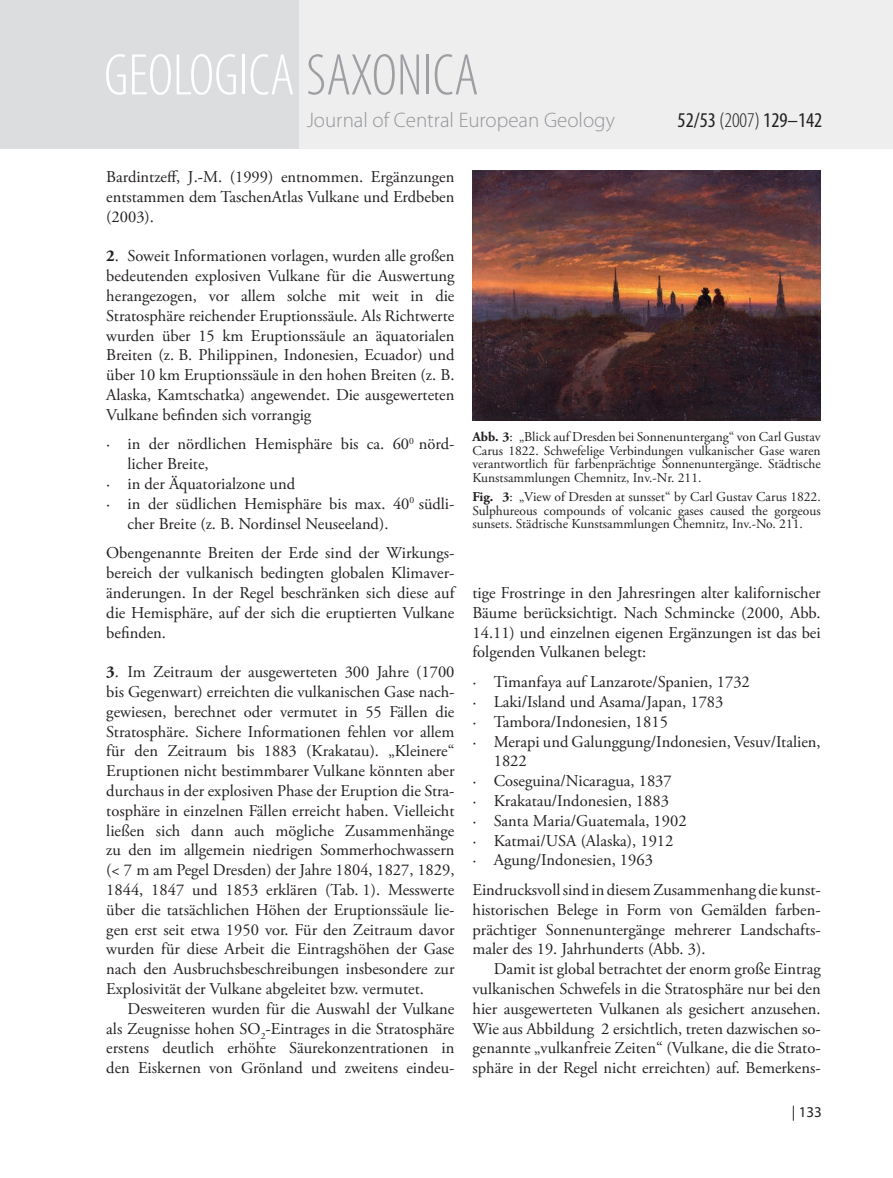
<style>
.page{position:relative;width:893px;height:1178px;background:#fff}
.page>*{position:absolute;margin:0;border:0;box-sizing:border-box;transform-origin:0 0}
.t1{font:300 condensed 59.25px "Myriad Pro";color:#fff}
.t2{font:300 21px "Myriad Pro";color:#939598}
.t3{font:condensed 21px "Myriad Pro";color:#231f20}
.t4{font:16.5px/19.8px "Adobe Garamond Pro";color:#231f20;text-align:justify}
.t5{font:15px "Myriad Pro";color:#231f20}
.t6{font:13.5px/13.5px "Adobe Garamond Pro";color:#231f20;text-align:justify}
.s1{color:#9d9fa2}
.s2{font-weight:300}
.s3{font-weight:700}
</style>
<div class="page">
<div style="left:0;top:0;width:893px;height:149px;background:#eeeeef"></div>
<div style="left:0;top:0;width:299px;height:149px;background:#dcdddf"></div>
<img style="left:472px;top:170px;width:349px;height:250px">
<h1 class="t1" style="left:104px;top:52px;width:376px">GEOLOGICA <span class="s1">SAXONICA</span></h1>
<p class="t2" style="left:307px;top:112px;width:310px">Journal of Central European Geology</p>
<p class="t3" style="left:678px;top:112px;width:146px">52/53 <span class="s2">(2007)</span> 129–142</p>
<p class="t4" style="left:106px;top:168px;width:350px">Bardintzeff, J.-M. (1999) entnommen. Ergän zungen entstammen dem TaschenAtlas Vulkane und Erd beben (2003).</p>
<p class="t4" style="left:106px;top:247px;width:350px"><span class="s3">2</span>. Soweit Informationen vorlagen, wurden alle großen bedeutenden explosiven Vulkane für die Auswertung herangezogen, vor allem solche mit weit in die Stratosphäre reichender Eruptionssäule. Als Richtwerte wurden über 15 km Eruptionssäule an äquatorialen Breiten (z. B. Philippinen, Indonesien, Ecuador) und über 10 km Eruptionssäule in den hohen Breiten (z. B.<br>Alaska, Kamtschatka) angewendet. Die ausgewerteten Vulkane befinden sich vorrangig</p>
<p class="t4" style="left:106px;top:436px;width:350px">· in der nördlichen Hemisphäre bis ca. 60<sup>0</sup> nörd-</p>
<p class="t4" style="left:128px;top:455px;width:83px">licher Breite,</p>
<p class="t4" style="left:106px;top:475px;width:190px">· in der Äquatorialzone und</p>
<p class="t4" style="left:106px;top:495px;width:350px">· in der südlichen Hemisphäre bis max. 40<sup>0</sup> südli-</p>
<p class="t4" style="left:128px;top:515px;width:262px">cher Breite (z. B. Nordinsel Neuseeland).</p>
<p class="t4" style="left:106px;top:544px;width:350px">Obengenannte Breiten der Erde sind der Wirkungs&shy;bereich der vulkanisch bedingten globalen Klima ver&shy;änderungen. In der Regel beschränken sich diese auf die Hemisphäre, auf der sich die eruptierten Vulkane befinden.</p>
<p class="t4" style="left:106px;top:663px;width:350px"><span class="s3">3</span>. Im Zeitraum der ausgewerteten 300 Jahre (1700 bis Gegenwart) erreichten die vulkanischen Gase nach&shy;gewiesen, berechnet oder vermutet in 55 Fällen die Stratosphäre. Sichere Informationen fehlen vor allem für den Zeitraum bis 1883 (Krakatau). „Kleinere“ Eruptionen nicht bestimmbarer Vulkane könnten aber durchaus in der explosiven Phase der Eruption die Stra&shy;tosphäre in einzelnen Fällen erreicht haben. Vielleicht ließen sich dann auch mögliche Zusammenhänge zu den im allgemein niedrigen Sommerhochwassern (&lt; 7 m am Pegel Dresden) der Jahre 1804, 1827, 1829, 1844, 1847 und 1853 erklären (Tab. 1). Messwerte über die tatsächlichen Höhen der Eruptionssäule lie&shy;gen erst seit etwa 1950 vor. Für den Zeitraum davor wurden für diese Arbeit die Eintragshöhen der Gase nach den Ausbruchsbeschreibungen insbesondere zur Explosivität der Vulkane abgeleitet bzw. vermutet.</p>
<p class="t4" style="left:106px;top:1000px;width:350px;text-indent:21px">Desweiteren wurden für die Auswahl der Vulkane als Zeugnisse hohen SO<sub>2</sub>-Eintrages in die Stratosphäre erstens deutlich erhöhte Säurekonzentrationen in den Eiskernen von Grönland und zweitens eindeu-</p>
<p class="t6" style="left:472px;top:431px;width:350px"><span class="s3">Abb. 3</span>: „Blick auf Dresden bei Sonnenuntergang“ von Carl Gustav Carus 1822. Schwefelige Verbindungen vulkanischer Gase waren verantwortlich für farbenprächtige Sonnenuntergänge. Städtische Kunstsammlungen Chemnitz, Inv.-Nr. 211.</p>
<p class="t6" style="left:472px;top:491px;width:350px"><span class="s3">Fig. 3</span>: „View of Dresden at sunsset“ by Carl Gustav Carus 1822.<br>Sulphureous compounds of volcanic gases caused the gorgeous sunsets. Städtische Kunstsammlungen Chemnitz, Inv.-No. 211.</p>
<p class="t4" style="left:472px;top:584px;width:350px">tige Frostringe in den Jahresringen alter kalifornischer Bäume berücksichtigt. Nach Schmincke (2000, Abb.<br>14.11) und einzelnen eigenen Ergänzungen ist das bei fol genden Vulkanen belegt:</p>
<p class="t4" style="left:472px;top:673px;width:279px">· Timanfaya auf Lanzarote/Spanien, 1732</p>
<p class="t4" style="left:472px;top:693px;width:252px">· Laki/Island und Asama/Japan, 1783</p>
<p class="t4" style="left:472px;top:713px;width:197px">· Tambora/Indonesien, 1815</p>
<p class="t4" style="left:472px;top:733px;width:350px">· Merapi und Galunggung/Indonesien, Vesuv/Italien,</p>
<p class="t4" style="left:494px;top:752px;width:34px">1822</p>
<p class="t4" style="left:472px;top:772px;width:201px">· Coseguina/Nicaragua, 1837</p>
<p class="t4" style="left:472px;top:792px;width:198px">· Krakatau/Indonesien, 1883</p>
<p class="t4" style="left:472px;top:812px;width:216px">· Santa Maria/Guatemala, 1902</p>
<p class="t4" style="left:472px;top:832px;width:202px">· Katmai/USA (Alaska), 1912</p>
<p class="t4" style="left:472px;top:851px;width:182px">· Agung/Indonesien, 1963</p>
<p class="t4" style="left:472px;top:881px;width:350px">Eindrucksvoll sind in diesem Zusammenhang die kunst&shy;historischen Belege in Form von Gemälden farben - prächtiger Sonnenuntergänge mehrerer Land schafts&shy;maler des 19. Jahrhunderts (Abb. 3).</p>
<p class="t4" style="left:472px;top:960px;width:350px;text-indent:21px">Damit ist global betrachtet der enorm große Eintrag vulkanischen Schwefels in die Stratosphäre nur bei den hier ausgewerteten Vulkanen als gesichert anzusehen.<br>Wie aus Abbildung 2 ersichtlich, treten dazwischen so&shy;ge nannte „vulkanfreie Zeiten“ (Vulkane, die die Strato&shy;sphäre in der Regel nicht erreichten) auf. Bemerkens-</p>
<p class="t5" style="left:792px;top:1106px;width:31px">| 133</p>
</div>
